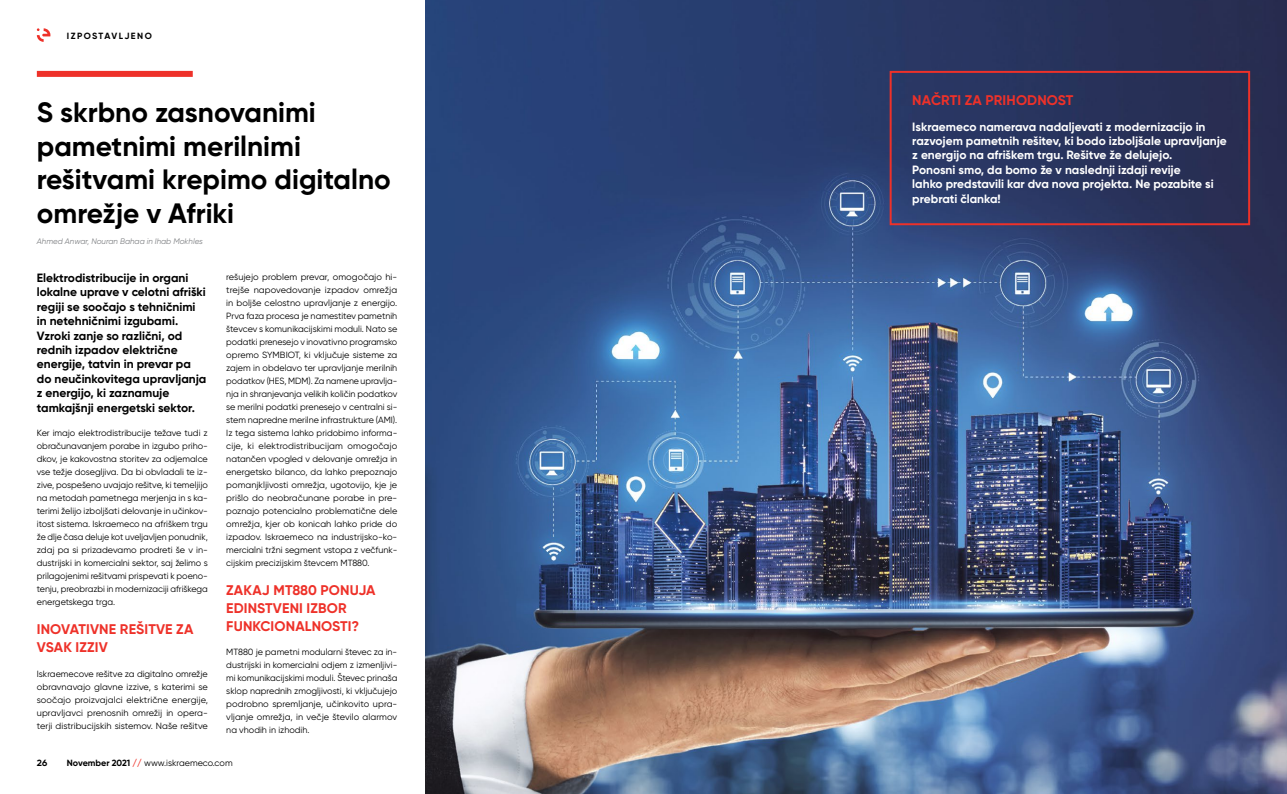
<style>
.page{position:relative;width:1287px;height:794px;background:#fff}
.page>*{position:absolute;margin:0;border:0;box-sizing:border-box;transform-origin:0 0}
.t1{font:700 28px/33.6px "Gilroy";color:#000}
.t2{font:700 14px/18px "Gilroy";letter-spacing:.01em;color:#ee3129}
.t3{font:700 12px/14.4px "Gilroy";color:#000}
.t4{font:700 12px/14.4px "Gilroy";color:#fff}
.t5{font:9px/13px "Gilroy";color:#000;text-align:justify}
.t6{font:700 9px "Gilroy";letter-spacing:.155em;color:#000}
.t7{font:italic 8px "Gilroy";color:#808285}
.s1{font-weight:700}
.s2{font-weight:800;color:#ee3129}
</style>
<div class="page">
<svg style="left:37px;top:28px;width:13px;height:14px"></svg>
<img style="left:426px;top:0;width:861px;height:794px">
<div style="left:37px;top:71px;width:156px;height:6px;background:#ee3129"></div>
<div style="left:890px;top:71px;width:360px;height:154px;border:2px solid #ee3129"></div>
<p class="t6" style="left:67px;top:30px;width:86px">IZPOSTAVLJENO</p>
<h1 class="t1" style="left:37px;top:95px;width:355px">S skrbno zasnovanimi pametnimi merilnimi rešitvami krepimo digitalno omrežje v Afriki</h1>
<p class="t7" style="left:37px;top:236px;width:168px">Ahmed Anwar, Nouran Bahaa in Ihab Mokhles</p>
<p class="t3" style="left:37px;top:270px;width:171px">Elektrodistribucije in organi lokalne uprave v celotni afriški regiji se soočajo s tehničnimi in netehničnimi izgubami.<br>Vzroki zanje so različni, od rednih izpadov električne energije, tatvin in prevar pa do neučinkovitega upravljanja z energijo, ki zaznamuje tamkajšnji energetski sektor.</p>
<p class="t5" style="left:37px;top:426px;width:173px">Ker imajo elektrodistribucije težave tudi z obračunavanjem porabe in izgubo priho&shy;dkov, je kakovostna storitev za odjemalce vse težje dosegljiva. Da bi obvladali te iz&shy;zive, pospešeno uvajajo rešitve, ki temeljijo na metodah pametnega merjenja in s ka&shy;terimi želijo izboljšati delovanje in učinkov&shy;itost sistema. Iskraemeco na afriškem trgu že dlje časa deluje kot uveljavljen ponudnik, zdaj pa si prizadevamo prodreti še v in&shy;dustrijski in komercialni sektor, saj želimo s prilagojenimi rešitvami prispevati k poeno&shy;tenju, preobrazbi in modernizaciji afriškega energetskega trga.</p>
<h2 class="t2" style="left:37px;top:620px;width:158px">INOVATIVNE REŠITVE ZA<br>VSAK IZZIV</h2>
<p class="t5" style="left:37px;top:667px;width:173px">Iskraemecove rešitve za digitalno omrežje obravnavajo glavne izzive, s katerimi se soočajo proizvajalci električne energije, upravljavci prenosnih omrežij in opera&shy;terji distribucijskih sistemov. Naše rešitve</p>
<p class="t5" style="left:226px;top:270px;width:173px">rešujejo problem prevar, omogočajo hi&shy;trejše napovedovanje izpadov omrežja in boljše celostno upravljanje z energijo.<br>Prva faza procesa je namestitev pametnih števcev s komunikacijskimi moduli. Nato se podatki prenesejo v inovativno programsko opremo SYMBIOT, ki vključuje sisteme za zajem in obdelavo ter upravljanje merilnih podatkov (HES, MDM). Za namene upravlja&shy;nja in shranjevanja velikih količin podatkov se merilni podatki prenesejo v centralni si&shy;stem napredne merilne infrastrukture (AMI).<br>Iz tega sistema lahko pridobimo informa&shy;cije, ki elektrodistribucijam omogočajo natančen vpogled v delovanje omrežja in energetsko bilanco, da lahko prepoznajo pomanjkljivosti omrežja, ugotovijo, kje je prišlo do neobračunane porabe in pre&shy;poznajo potencialno problematične dele omrežja, kjer ob konicah lahko pride do izpadov. Iskraemeco na industrijsko-ko&shy;mercialni tržni segment vstopa z večfunk&shy;cijskim precizijskim števcem MT880.</p>
<h2 class="t2" style="left:226px;top:581px;width:151px">ZAKAJ MT880 PONUJA<br>EDINSTVENI IZBOR<br>FUNKCIONALNOSTI?</h2>
<p class="t5" style="left:226px;top:645px;width:173px">MT880 je pametni modularni števec za in&shy;dustrijski in komercialni odjem z izmenljivi&shy;mi komunikacijskimi moduli. Števec prinaša sklop naprednih zmogljivosti, ki vključujejo podrobno spremljanje, učinkovito upra&shy;vljanje omrežja, in večje število alarmov na vhodih in izhodih.</p>
<p class="t6" style="left:37px;top:757px;width:12px">26</p>
<p class="t5" style="left:67px;top:756px;width:167px"><span class="s1">November 2021</span> <span class="s2">//</span> www.iskraemeco.com</p>
<h2 class="t2" style="left:912px;top:91px;width:162px">NAČRTI ZA PRIHODNOST</h2>
<p class="t4" style="left:912px;top:119px;width:316px">Iskraemeco namerava nadaljevati z modernizacijo in razvojem pametnih rešitev, ki bodo izboljšale upravljanje z energijo na afriškem trgu. Rešitve že delujejo.<br>Ponosni smo, da bomo že v naslednji izdaji revije<br>lahko predstavili kar dva nova projekta. Ne pozabite si prebrati članka!</p>
</div>
